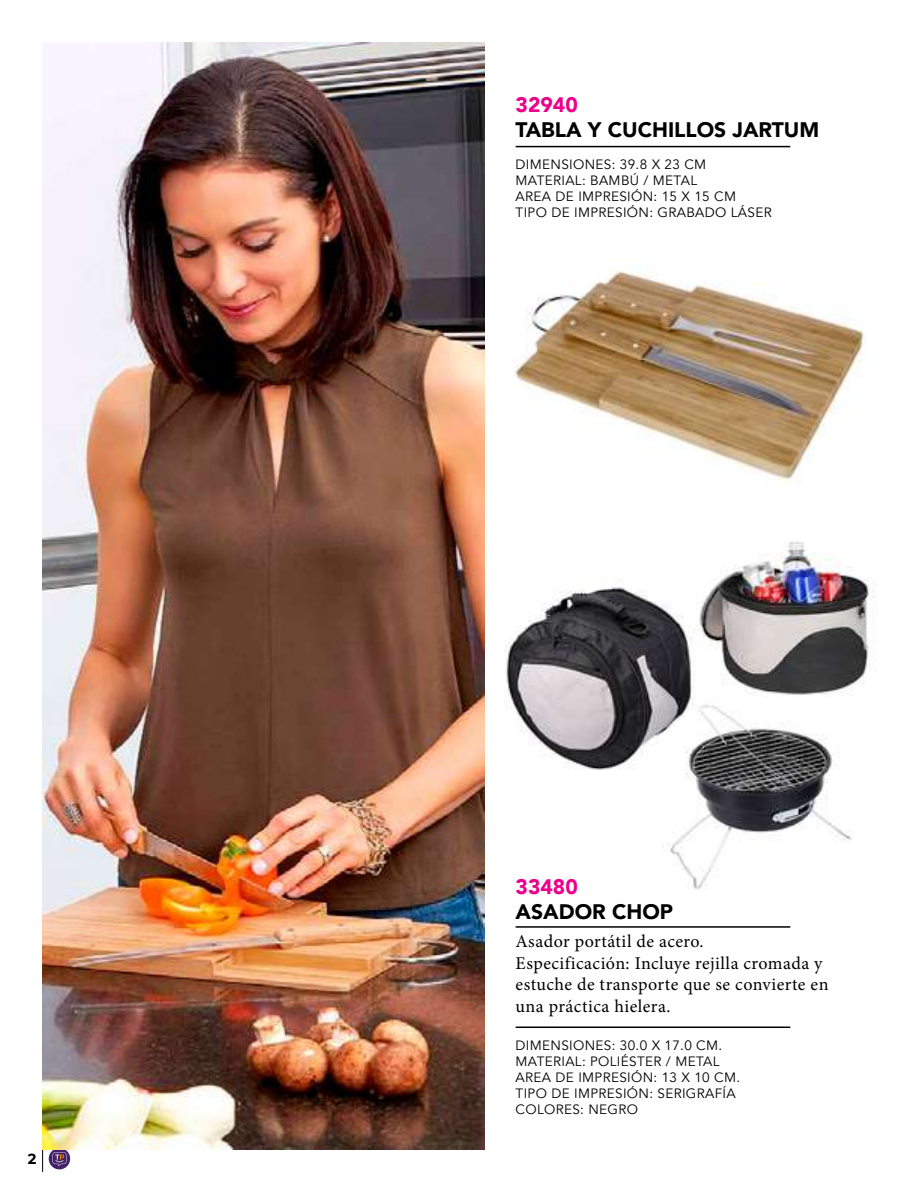
<style>
.page{position:relative;width:918px;height:1188px;background:#fff}
.page>*{position:absolute;margin:0;border:0;box-sizing:border-box;transform-origin:0 0}
.t1{font:900 21px "Avenir";color:#000}
.t2{font:900 21px "Avenir";color:#ec008c}
.t3{font:18px/21.6px "Minion Pro";letter-spacing:.025em;color:#000}
.t4{font:700 14.7px "Montserrat";color:#000}
.t5{font:13.5px/16.2px "Avenir";letter-spacing:.025em;color:#000}
</style>
<div class="page">
<svg style="left:42px;top:1145px;width:1px;height:27px"></svg>
<div style="left:49px;top:1148px;width:21px;height:21px;background:#452168;border-radius:50%"></div>
<svg style="left:53px;top:1152px;width:14px;height:14px"></svg>
<img style="left:506px;top:541px;width:368px;height:349px">
<hr style="left:516px;top:146px;width:274px;height:1px;background:#000">
<img style="left:514px;top:270px;width:350px;height:213px">
<img style="left:43px;top:43px;width:442px;height:1107px">
<hr style="left:516px;top:926px;width:274px;height:2px;background:#000">
<hr style="left:516px;top:1027px;width:274px;height:1px;background:#000">
<p class="t4" style="left:28px;top:1148px;width:10px">2</p>
<h1 class="t2" style="left:516px;top:86px;width:64px">32940</h1>
<h1 class="t1" style="left:516px;top:111px;width:305px">TABLA Y CUCHILLOS JARTUM</h1>
<p class="t5" style="left:516px;top:156px;width:258px">DIMENSIONES: 39.8 X 23 CM<br>MATERIAL: BAMBÚ / METAL<br>AREA DE IMPRESIÓN: 15 X 15 CM<br>TIPO DE IMPRESIÓN: GRABADO LÁSER</p>
<h1 class="t2" style="left:516px;top:869px;width:64px">33480</h1>
<h1 class="t1" style="left:516px;top:894px;width:159px">ASADOR CHOP</h1>
<h2 class="t3" style="left:516px;top:931px;width:314px">Asador portátil de acero.<br>Especificación: Incluye rejilla cromada y estuche de transporte que se convierte en una práctica hielera.</h2>
<p class="t5" style="left:516px;top:1037px;width:226px">DIMENSIONES: 30.0 X 17.0 CM.<br>MATERIAL: POLIÉSTER / METAL<br>AREA DE IMPRESIÓN: 13 X 10 CM.<br>TIPO DE IMPRESIÓN: SERIGRAFÍA<br>COLORES: NEGRO</p>
</div>
